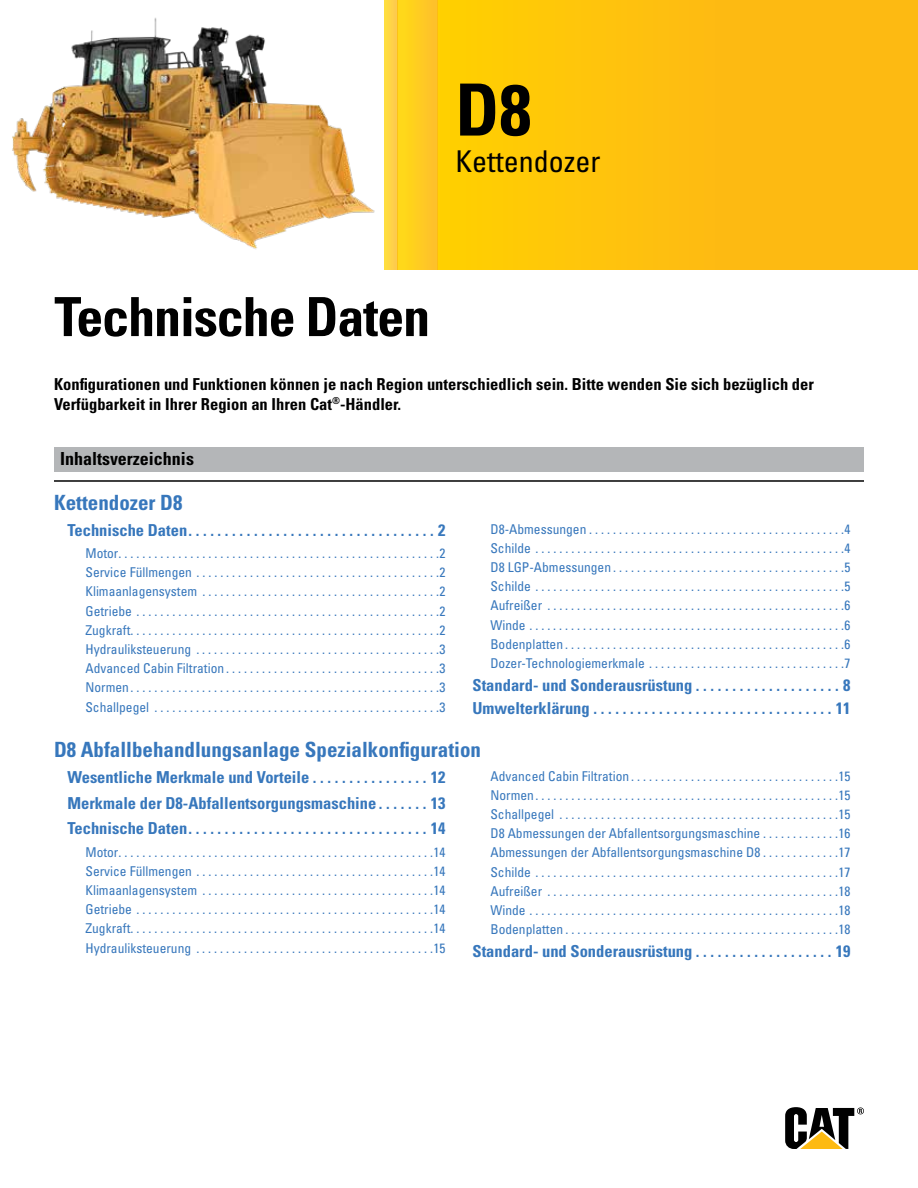
<style>
.page{position:relative;width:918px;height:1188px;background:#fff}
.page>*{position:absolute;margin:0;border:0;box-sizing:border-box;transform-origin:0 0}
.t1{font:700 condensed 72px "Univers LT Std";color:#000}
.t2{font:700 condensed 54px "Univers LT Std";letter-spacing:-.02em;color:#000}
.t3{font:condensed 30px "Univers LT Std";color:#000}
.t4{font:700 condensed 21px "Univers LT Std";color:#3777bc}
.t5{font:700 condensed 18px "Univers LT Std";color:#000}
.t6{font:700 condensed 16.5px/22.8px "Univers LT Std";color:#3777bc;text-align:right}
.t7{font:700 condensed 16.5px/19.8px "Univers LT Std";color:#000}
.t8{font:condensed 13.5px/19.2px "Univers LT Std";color:#3777bc;text-align:justify}
</style>
<div class="page">
<img style="left:12px;top:17px;width:363px;height:232px">
<div style="left:437px;top:0;width:481px;height:270px;background:linear-gradient(to right,#ffcd04,#fdb417)"></div>
<div style="left:398px;top:0;width:40px;height:270px;background:#ffcd21"></div>
<div style="left:384px;top:0;width:14px;height:270px;background:#ffd347"></div>
<svg style="left:785px;top:1107px;width:79px;height:42px"></svg>
<div style="left:54px;top:447px;width:810px;height:25px;background:#b4b6b8"></div>
<hr style="left:54px;top:480px;width:810px;height:2px;background:#000">
<h1 class="t1" style="left:455px;top:66px;width:77px">D8</h1>
<h3 class="t3" style="left:455px;top:142px;width:147px">Kettendozer</h3>
<h2 class="t2" style="left:54px;top:284px;width:377px">Technische Daten</h2>
<p class="t7" style="left:54px;top:374px;width:761px">Konfigurationen und Funktionen können je nach Region unterschiedlich sein. Bitte wenden Sie sich bezüglich der<br>Verfügbarkeit in Ihrer Region an Ihren Cat<sup>®</sup>-Händler.</p>
<h3 class="t5" style="left:60px;top:447px;width:135px">Inhaltsverzeichnis</h3>
<h3 class="t4" style="left:54px;top:490px;width:130px">Kettendozer D8</h3>
<p class="t6" style="left:68px;top:519px;width:126px">Technische Daten ..................................</p>
<p class="t6" style="left:438px;top:519px;width:9px">2</p>
<p class="t8" style="left:85px;top:544px;width:362px">Motor . . . . . . . . . . . . . . . . . . . . . . . . . . . . . . . . . . . . . . . . . . . . . . . . . . . . . 2<br>Service Füllmengen . . . . . . . . . . . . . . . . . . . . . . . . . . . . . . . . . . . . . . . . 2<br>Klimaanlagensystem . . . . . . . . . . . . . . . . . . . . . . . . . . . . . . . . . . . . . . . 2<br>Getriebe . . . . . . . . . . . . . . . . . . . . . . . . . . . . . . . . . . . . . . . . . . . . . . . . . . 2<br>Zugkraft . . . . . . . . . . . . . . . . . . . . . . . . . . . . . . . . . . . . . . . . . . . . . . . . . . . 2<br>Hydrauliksteuerung . . . . . . . . . . . . . . . . . . . . . . . . . . . . . . . . . . . . . . . . 3<br>Advanced Cabin Filtration . . . . . . . . . . . . . . . . . . . . . . . . . . . . . . . . . . . 3<br>Normen . . . . . . . . . . . . . . . . . . . . . . . . . . . . . . . . . . . . . . . . . . . . . . . . . . . 3<br>Schallpegel . . . . . . . . . . . . . . . . . . . . . . . . . . . . . . . . . . . . . . . . . . . . . . . 3</p>
<p class="t8" style="left:490px;top:519px;width:362px">D8-Abmessungen...........................................4<br>Schilde . . . . . . . . . . . . . . . . . . . . . . . . . . . . . . . . . . . . . . . . . . . . . . . . . . . 4<br>D8 LGP-Abmessungen . . . . . . . . . . . . . . . . . . . . . . . . . . . . . . . . . . . . . . 5<br>Schilde . . . . . . . . . . . . . . . . . . . . . . . . . . . . . . . . . . . . . . . . . . . . . . . . . . . 5<br>Aufreißer . . . . . . . . . . . . . . . . . . . . . . . . . . . . . . . . . . . . . . . . . . . . . . . . . 6<br>Winde . . . . . . . . . . . . . . . . . . . . . . . . . . . . . . . . . . . . . . . . . . . . . . . . . . . . 6<br>Bodenplatten . . . . . . . . . . . . . . . . . . . . . . . . . . . . . . . . . . . . . . . . . . . . . . 6<br>Dozer-Technologiemerkmale . . . . . . . . . . . . . . . . . . . . . . . . . . . . . . . . 7</p>
<p class="t6" style="left:472px;top:674px;width:228px">Standard- und Sonderausrüstung ....................</p>
<p class="t6" style="left:472px;top:674px;width:380px">8<br>Umwelterklärung . . . . . . . . . . . . . . . . . . . . . . . . . . . . . . . . . 11</p>
<h3 class="t4" style="left:54px;top:737px;width:429px">D8 Abfallbehandlungsanlage Spezialkonfiguration</h3>
<p class="t6" style="left:68px;top:764px;width:379px;line-height:25.8px;text-align:left">Wesentliche Merkmale und Vorteile . . . . . . . . . . . . . . . . 12<br>Merkmale der D8-Abfallentsorgungsmaschine .......</p>
<p class="t8" style="left:490px;top:766px;width:362px">Advanced Cabin Filtration . . . . . . . . . . . . . . . . . . . . . . . . . . . . . . . . . . 15<br>Normen . . . . . . . . . . . . . . . . . . . . . . . . . . . . . . . . . . . . . . . . . . . . . . . . . . 15<br>Schallpegel . . . . . . . . . . . . . . . . . . . . . . . . . . . . . . . . . . . . . . . . . . . . . . 15<br>D8 Abmessungen der Abfallentsorgungsmaschine . . . . . . . . . . . . 16<br>Abmessungen der Abfallentsorgungsmaschine D8 . . . . . . . . . . . . 17<br>Schilde . . . . . . . . . . . . . . . . . . . . . . . . . . . . . . . . . . . . . . . . . . . . . . . . . . 17<br>Aufreißer . . . . . . . . . . . . . . . . . . . . . . . . . . . . . . . . . . . . . . . . . . . . . . . . 18<br>Winde . . . . . . . . . . . . . . . . . . . . . . . . . . . . . . . . . . . . . . . . . . . . . . . . . . . 18<br>Bodenplatten . . . . . . . . . . . . . . . . . . . . . . . . . . . . . . . . . . . . . . . . . . . . . 18</p>
<p class="t6" style="left:472px;top:940px;width:228px">Standard- und Sonderausrüstung ...................</p>
<p class="t6" style="left:836px;top:940px;width:16px">19</p>
<p class="t6" style="left:431px;top:791px;width:16px">13</p>
<p class="t6" style="left:68px;top:817px;width:126px">Technische Daten .................................</p>
<p class="t6" style="left:431px;top:817px;width:16px">14</p>
<p class="t8" style="left:85px;top:842px;width:362px">Motor . . . . . . . . . . . . . . . . . . . . . . . . . . . . . . . . . . . . . . . . . . . . . . . . . . . . 14<br>Service Füllmengen . . . . . . . . . . . . . . . . . . . . . . . . . . . . . . . . . . . . . . . 14<br>Klimaanlagensystem . . . . . . . . . . . . . . . . . . . . . . . . . . . . . . . . . . . . . . 14<br>Getriebe . . . . . . . . . . . . . . . . . . . . . . . . . . . . . . . . . . . . . . . . . . . . . . . . . 14<br>Zugkraft . . . . . . . . . . . . . . . . . . . . . . . . . . . . . . . . . . . . . . . . . . . . . . . . . . 14<br>Hydrauliksteuerung . . . . . . . . . . . . . . . . . . . . . . . . . . . . . . . . . . . . . . . 15</p>
</div>
